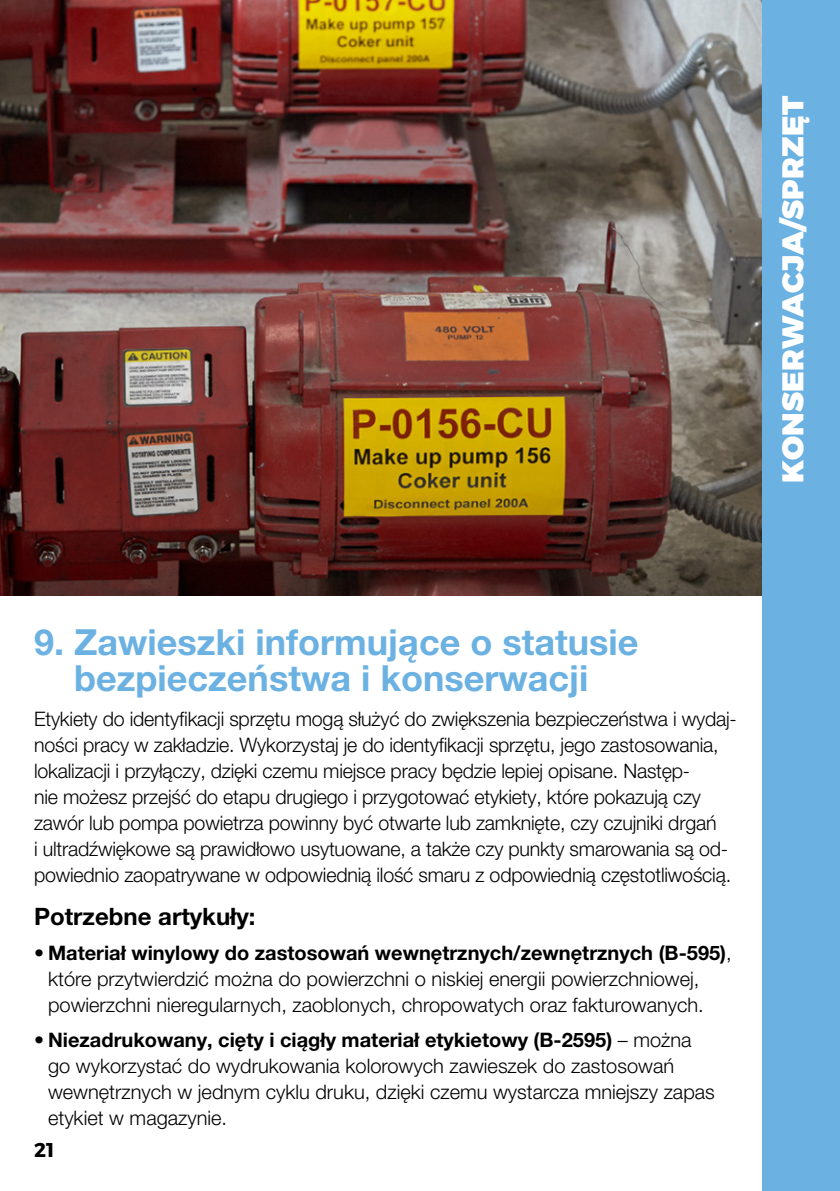
<style>
.page{position:relative;width:840px;height:1191px;background:#fff}
.page>*{position:absolute;margin:0;border:0;box-sizing:border-box;transform-origin:0 0}
.t1{font:700 36px/36px "Helvetica Neue LT Pro";color:#6bb1e2;text-align:center}
.t2{font:900 30px "Montserrat";letter-spacing:.01em;color:#fff}
.t3{font:700 24px "Helvetica Neue LT Pro";color:#000}
.t4{font:300 20px/26px "Helvetica Neue LT Pro";letter-spacing:-.01em;color:#000}
.t5{font:700 20px "Montserrat";color:#000}
.s1{font-weight:700}
</style>
<div class="page">
<img style="left:0;top:0;width:762px;height:595px">
<div style="left:762px;top:0;width:77px;height:595px;background:#6bb1e2"></div>
<div style="left:762px;top:595px;width:77px;height:596px;background:#6bb1e2"></div>
<h2 class="t2" style="left:773px;top:483px;width:389px;rotate:-90deg">KONSERWACJA/SPRZĘT</h2>
<h1 class="t1" style="left:34px;top:623px;width:605px">9. Zawieszki informujące o statusie bezpieczeństwa i konserwacji</h1>
<p class="t4" style="left:34px;top:705px;width:703px">Etykiety do identyfikacji sprzętu mogą służyć do zwiększenia bezpieczeństwa i wydaj&shy;ności pracy w zakładzie. Wykorzystaj je do identyfikacji sprzętu, jego zastosowania, lokalizacji i przyłączy, dzięki czemu miejsce pracy będzie lepiej opisane. Następ-<br>nie możesz przejść do etapu drugiego i przygotować etykiety, które pokazują czy zawór lub pompa powietrza powinny być otwarte lub zamknięte, czy czujniki drgań<br>i ultradźwiękowe są prawidłowo usytuowane, a także czy punkty smarowania są od&shy;powiednio zaopatrywane w odpowiednią ilość smaru z odpowiednią częstotliwością.</p>
<p class="t3" style="left:34px;top:901px;width:223px">Potrzebne artykuły:</p>
<p class="t4" style="left:48px;top:939px;width:684px;text-indent:-14px"><span class="s1">• Materiał winylowy do zastosowań wewnętrznych/zewnętrznych (B-595)</span>, które przytwierdzić można do powierzchni o niskiej energii powierzchniowej, powierzchni nieregularnych, zaoblonych, chropowatych oraz fakturowanych.</p>
<p class="t4" style="left:48px;top:1026px;width:668px;text-indent:-14px"><span class="s1">• Niezadrukowany, cięty i ciągły materiał etykietowy (B-2595)</span> – można go wykorzystać do wydrukowania kolorowych zawieszek do zastosowań wewnętrznych w jednym cyklu druku, dzięki czemu wystarcza mniejszy zapas etykiet w magazynie.</p>
<p class="t5" style="left:34px;top:1137px;width:22px">21</p>
</div>
